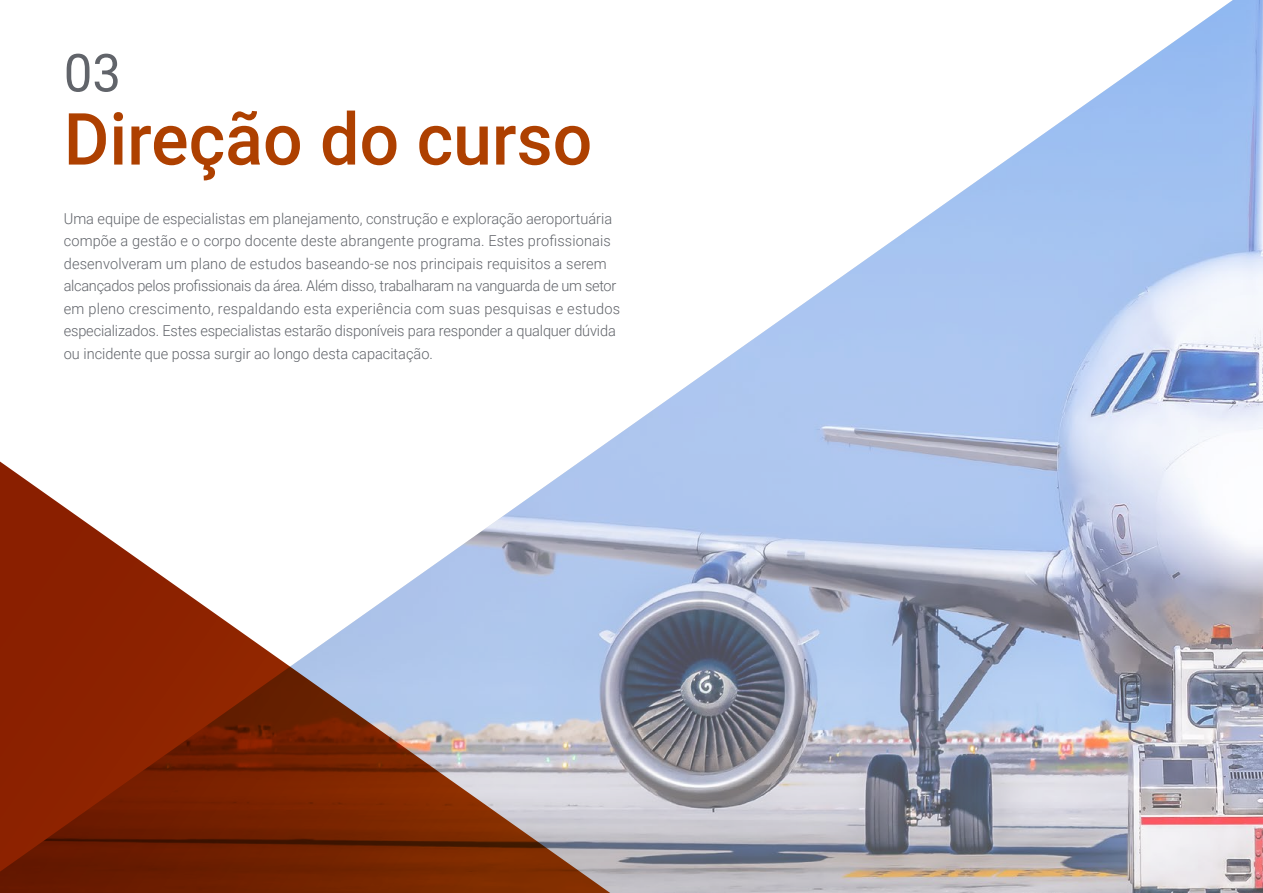
<style>
.page{position:relative;width:1263px;height:893px;background:#fff}
.page>*{position:absolute;margin:0;border:0;box-sizing:border-box;transform-origin:0 0}
.t1{font:500 72px "Roboto";color:#ae4000}
.t2{font:52.5px "Roboto";color:#61646a}
.t3{font:300 15px/22.5px "Roboto";color:#61646a}
</style>
<div class="page">
<img style="left:602px;top:0;width:661px;height:893px">
<svg style="left:0;top:446px;width:640px;height:447px"></svg>
<h2 class="t2" style="left:64px;top:36px;width:59px">03</h2>
<h1 class="t1" style="left:64px;top:89px;width:530px">Direção do curso</h1>
<p class="t3" style="left:64px;top:207px;width:558px">Uma equipe de especialistas em planejamento, construção e exploração aeroportuária compõe a gestão e o corpo docente deste abrangente programa. Estes profissionais desenvolveram um plano de estudos baseando-se nos principais requisitos a serem alcançados pelos profissionais da área. Além disso, trabalharam na vanguarda de um setor em pleno crescimento, respaldando esta experiência com suas pesquisas e estudos especializados. Estes especialistas estarão disponíveis para responder a qualquer dúvida ou incidente que possa surgir ao longo desta capacitação.</p>
</div>
